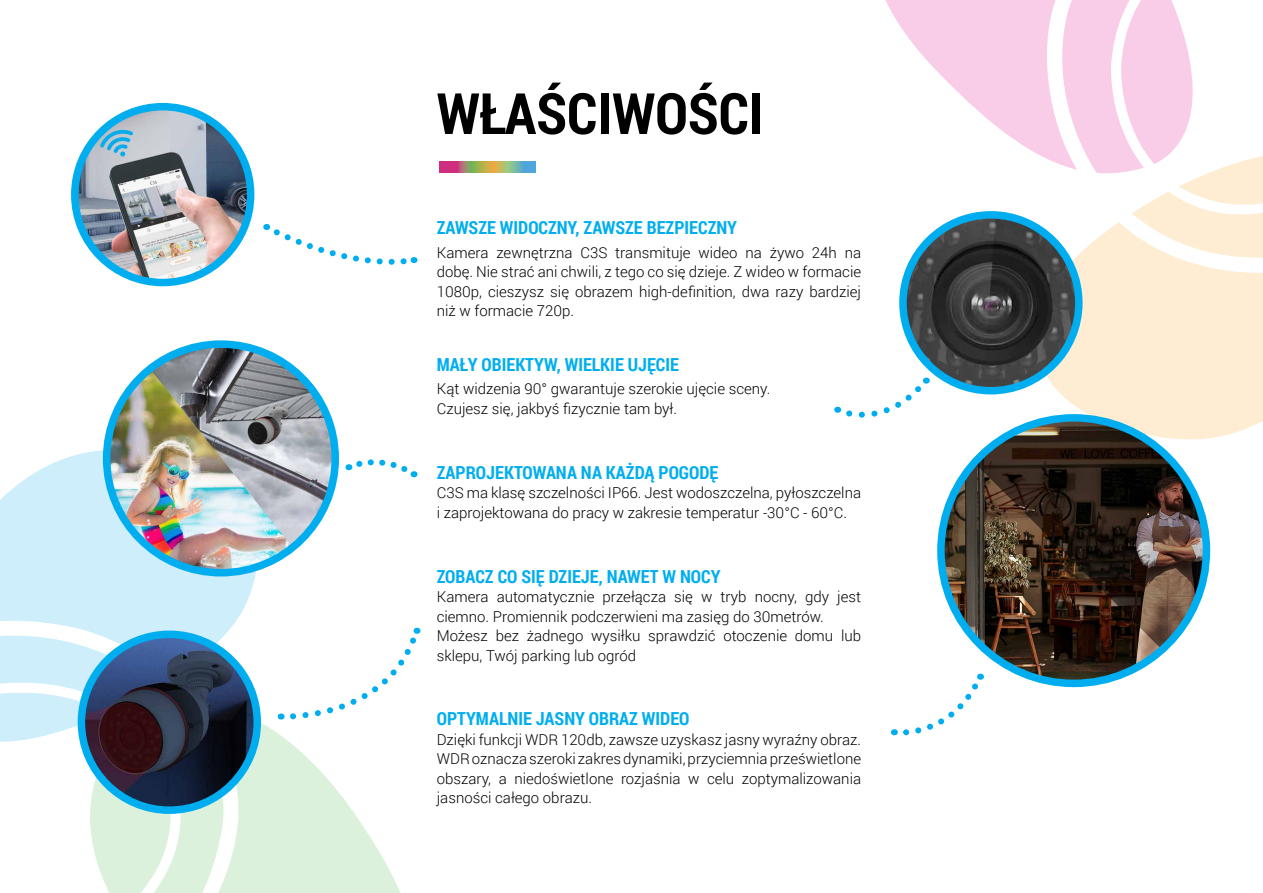
<style>
.page{position:relative;width:1263px;height:893px;background:#fff}
.page>*{position:absolute;margin:0;border:0;box-sizing:border-box;transform-origin:0 0}
.t1{font:700 57px "Roboto Condensed";color:#000}
.t2{font:700 18px "Roboto Condensed";color:#00aeef}
.t3{font:300 15px/19.5px "Roboto";color:#000}
</style>
<div class="page">
<svg style="left:1016px;top:222px;width:247px;height:231px;background:#f9edd7"></svg>
<svg style="left:885px;top:0;width:170px;height:163px;fill:#f9cde8"></svg>
<svg style="left:1055px;top:0;width:208px;height:265px"></svg>
<svg style="left:228px;top:709px;width:173px;height:184px;fill:#dcf1db"></svg>
<svg style="left:0;top:678px;width:228px;height:215px"></svg>
<svg style="left:0;top:432px;width:256px;height:246px;fill:#cdeefa"></svg>
<img style="left:75px;top:107px;width:176px;height:176px;border-radius:88px">
<div style="left:71px;top:103px;width:183px;height:183px;border:8px solid #00aeef;border-radius:50%"></div>
<img style="left:903px;top:215px;width:176px;height:176px;border-radius:88px">
<div style="left:899px;top:211px;width:183px;height:183px;border:8px solid #00aeef;border-radius:50%"></div>
<img style="left:81px;top:634px;width:176px;height:176px;border-radius:88px">
<div style="left:78px;top:631px;width:183px;height:183px;border:8px solid #00aeef;border-radius:50%"></div>
<img style="left:108px;top:347px;width:227px;height:226px">
<div style="left:103px;top:340px;width:236px;height:236px;border:8px solid #00aeef;border-radius:50%"></div>
<img style="left:941px;top:418px;width:265px;height:265px;border-radius:133px">
<div style="left:937px;top:414px;width:273px;height:273px;border:8px solid #00aeef;border-radius:50%"></div>
<svg style="left:266px;top:224px;width:149px;height:41px"></svg>
<svg style="left:837px;top:377px;width:93px;height:41px"></svg>
<svg style="left:894px;top:674px;width:90px;height:62px"></svg>
<svg style="left:348px;top:459px;width:69px;height:19px"></svg>
<svg style="left:281px;top:628px;width:140px;height:95px"></svg>
<svg style="left:440px;top:162px;width:95px;height:10px"></svg>
<h1 class="t1" style="left:437px;top:74px;width:329px">WŁAŚCIWOŚCI</h1>
<p class="t2" style="left:437px;top:215px;width:302px">ZAWSZE WIDOCZNY, ZAWSZE BEZPIECZNY</p>
<p class="t3" style="left:437px;top:242px;width:426px;text-align:justify">Kamera zewnętrzna C3S transmituje wideo na żywo 24h na dobę. Nie strać ani chwili, z tego co się dzieje. Z wideo w formacie 1080p, cieszysz się obrazem high-definition, dwa razy bardziej niż w formacie 720p.</p>
<p class="t2" style="left:437px;top:352px;width:244px">MAŁY OBIEKTYW, WIELKIE UJĘCIE</p>
<p class="t3" style="left:437px;top:379px;width:335px">Kąt widzenia 90° gwarantuje szerokie ujęcie sceny.<br>Czujesz się, jakbyś fizycznie tam był.</p>
<p class="t2" style="left:437px;top:460px;width:283px">ZAPROJEKTOWANA NA KAŻDĄ POGODĘ</p>
<p class="t3" style="left:437px;top:483px;width:426px">C3S ma klasę szczelności IP66. Jest wodoszczelna, pyłoszczelna i zaprojektowana do pracy w zakresie temperatur -30°C - 60°C.</p>
<p class="t2" style="left:437px;top:563px;width:285px">ZOBACZ CO SIĘ DZIEJE, NAWET W NOCY</p>
<p class="t3" style="left:437px;top:586px;width:426px">Kamera automatycznie przełącza się w tryb nocny, gdy jest ciemno. Promiennik podczerwieni ma zasięg do 30metrów.<br>Możesz bez żadnego wysiłku sprawdzić otoczenie domu lub sklepu, Twój parking lub ogród</p>
<p class="t2" style="left:437px;top:706px;width:254px">OPTYMALNIE JASNY OBRAZ WIDEO</p>
<p class="t3" style="left:437px;top:729px;width:426px;text-align:justify">Dzięki funkcji WDR 120db, zawsze uzyskasz jasny wyraźny obraz.<br>WDR oznacza szeroki zakres dynamiki, przyciemnia prześwietlone obszary, a niedoświetlone rozjaśnia w celu zoptymalizowania jasności całego obrazu.</p>
</div>
